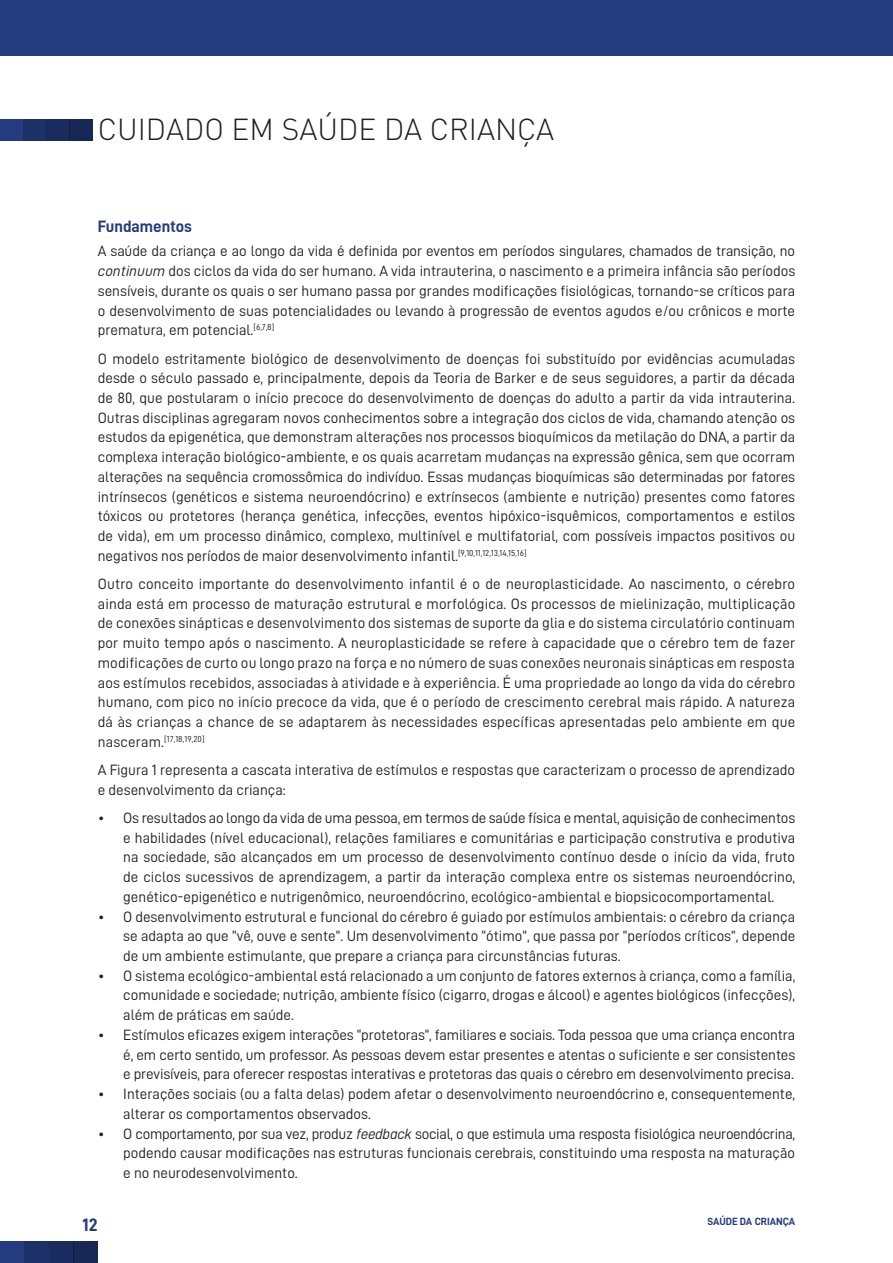
<style>
.page{position:relative;width:893px;height:1263px;background:#fff}
.page>*{position:absolute;margin:0;border:0;box-sizing:border-box;transform-origin:0 0}
.Inter_Destaque_Esque{font:300 30px "DIN";color:#231f20}
.t1{font:18px "D DIN Bold";color:#243c7f}
.Inter_1{font:16.5px "D DIN Bold";color:#243c7f}
.Texto{font:15px/19.6px "D DIN";color:#231f20;text-align:justify}
.t2{font:10.5px "D DIN Bold";letter-spacing:-.01em;color:#243c7f}
.Texto-2{font:8.7px "D DIN";letter-spacing:.01em;color:#231f20}
.s1{font-family:"D DIN Italic"}
.s2{font-size:15px}
</style>
<div class="page">
<div style="left:0;top:119px;width:93px;height:21px;background:#243c7f"></div>
<div style="left:23px;top:119px;width:23px;height:21px;background:#1d3169"></div>
<div style="left:46px;top:119px;width:24px;height:21px;background:#1a2c5f"></div>
<div style="left:70px;top:119px;width:23px;height:21px;background:#172756"></div>
<div style="left:0;top:1242px;width:98px;height:21px;background:#243c7f"></div>
<div style="left:24px;top:1242px;width:25px;height:21px;background:#1d3169"></div>
<div style="left:49px;top:1242px;width:24px;height:21px;background:#1a2c5f"></div>
<div style="left:73px;top:1242px;width:25px;height:21px;background:#172756"></div>
<div style="left:0;top:0;width:893px;height:55px;background:#243c7f"></div>
<p class="Inter_Destaque_Esque" style="left:98px;top:111px;width:458px">CUIDADO EM SAÚDE DA CRIANÇA</p>
<p class="Inter_1" style="left:98px;top:218px;width:96px">Fundamentos</p>
<p class="Texto" style="left:98px;top:241px;width:699px">A saúde da criança e ao longo da vida é definida por eventos em períodos singulares, chamados de transição, no <span class="s1">continuum</span> dos ciclos da vida do ser humano. A vida intrauterina, o nascimento e a primeira infância são períodos sensíveis, durante os quais o ser humano passa por grandes modificações fisiológicas, tornando-se críticos para o desenvolvimento de suas potencialidades ou levando à progressão de eventos agudos e/ou crônicos e morte prematura, em potencial.<sup>[6,7,8]</sup></p>
<p class="Texto" style="left:98px;top:348px;width:699px">O modelo estritamente biológico de desenvolvimento de doenças foi substituído por evidências acumuladas desde o século passado e, principalmente, depois da Teoria de Barker e de seus seguidores, a partir da década de 80, que postularam o início precoce do desenvolvimento de doenças do adulto a partir da vida intrauterina.<br>Outras disciplinas agregaram novos conhecimentos sobre a integração dos ciclos de vida, chamando atenção os estudos da epigenética, que demonstram alterações nos processos bioquímicos da metilação do DNA, a partir da complexa interação biológico-ambiente, e os quais acarretam mudanças na expressão gênica, sem que ocorram alterações na sequência cromossômica do indivíduo. Essas mudanças bioquímicas são determinadas por fatores intrínsecos (genéticos e sistema neuroendócrino) e extrínsecos (ambiente e nutrição) presentes como fatores tóxicos ou protetores (herança genética, infecções, eventos hipóxico-isquêmicos, comportamentos e estilos de vida), em um processo dinâmico, complexo, multinível e multifatorial, com possíveis impactos positivos ou negativos nos períodos de maior desenvolvimento infantil.<sup>[9,10,11,12,13,14,15,16]</sup></p>
<p class="Texto" style="left:98px;top:574px;width:699px">Outro conceito importante do desenvolvimento infantil é o de neuroplasticidade. Ao nascimento, o cérebro ainda está em processo de maturação estrutural e morfológica. Os processos de mielinização, multiplicação de conexões sinápticas e desenvolvimento dos sistemas de suporte da glia e do sistema circulatório continuam por muito tempo após o nascimento. A neuroplasticidade se refere à capacidade que o cérebro tem de fazer modificações de curto ou longo prazo na força e no número de suas conexões neuronais sinápticas em resposta aos estímulos recebidos, associadas à atividade e à experiência. É uma propriedade ao longo da vida do cérebro humano, com pico no início precoce da vida, que é o período de crescimento cerebral mais rápido. A natureza dá às crianças a chance de se adaptarem às necessidades específicas apresentadas pelo ambiente em que</p>
<p class="Texto-2" style="left:98px;top:734px;width:108px"><span class="s2">nasceram.</span>[17,18,19,20]</p>
<p class="Texto" style="left:98px;top:760px;width:699px">A Figura 1 representa a cascata interativa de estímulos e respostas que caracterizam o processo de aprendizado e desenvolvimento da criança:</p>
<p class="Texto" style="left:123px;top:808px;width:673px;text-indent:-26px">• Os resultados ao longo da vida de uma pessoa, em termos de saúde física e mental, aquisição de conhecimentos e habilidades (nível educacional), relações familiares e comunitárias e participação construtiva e produtiva na sociedade, são alcançados em um processo de desenvolvimento contínuo desde o início da vida, fruto de ciclos sucessivos de aprendizagem, a partir da interação complexa entre os sistemas neuroendócrino, genético-epigenético e nutrigenômico, neuroendócrino, ecológico-ambiental e biopsicocomportamental.</p>
<p class="Texto" style="left:123px;top:906px;width:673px;text-indent:-26px">• O desenvolvimento estrutural e funcional do cérebro é guiado por estímulos ambientais: o cérebro da criança se adapta ao que “vê, ouve e sente”. Um desenvolvimento “ótimo”, que passa por “períodos críticos”, depende de um ambiente estimulante, que prepare a criança para circunstâncias futuras.</p>
<p class="Texto" style="left:123px;top:965px;width:673px;text-indent:-26px">• O sistema ecológico-ambiental está relacionado a um conjunto de fatores externos à criança, como a família, comunidade e sociedade; nutrição, ambiente físico (cigarro, drogas e álcool) e agentes biológicos (infecções), além de práticas em saúde.</p>
<p class="Texto" style="left:123px;top:1025px;width:673px;text-indent:-26px">• Estímulos eficazes exigem interações “protetoras”, familiares e sociais. Toda pessoa que uma criança encontra é, em certo sentido, um professor. As pessoas devem estar presentes e atentas o suficiente e ser consistentes e previsíveis, para oferecer respostas interativas e protetoras das quais o cérebro em desenvolvimento precisa.</p>
<p class="Texto" style="left:123px;top:1084px;width:673px;text-indent:-26px">• Interações sociais (ou a falta delas) podem afetar o desenvolvimento neuroendócrino e, consequentemente, alterar os comportamentos observados.</p>
<p class="Texto" style="left:123px;top:1123px;width:673px;text-indent:-26px">• O comportamento, por sua vez, produz <span class="s1">feedback</span> social, o que estimula uma resposta fisiológica neuroendócrina, podendo causar modificações nas estruturas funcionais cerebrais, constituindo uma resposta na maturação e no neurodesenvolvimento.</p>
<p class="t1" style="left:83px;top:1215px;width:17px">12</p>
<p class="t2" style="left:707px;top:1216px;width:89px">SAÚDE DA CRIANÇA</p>
</div>
